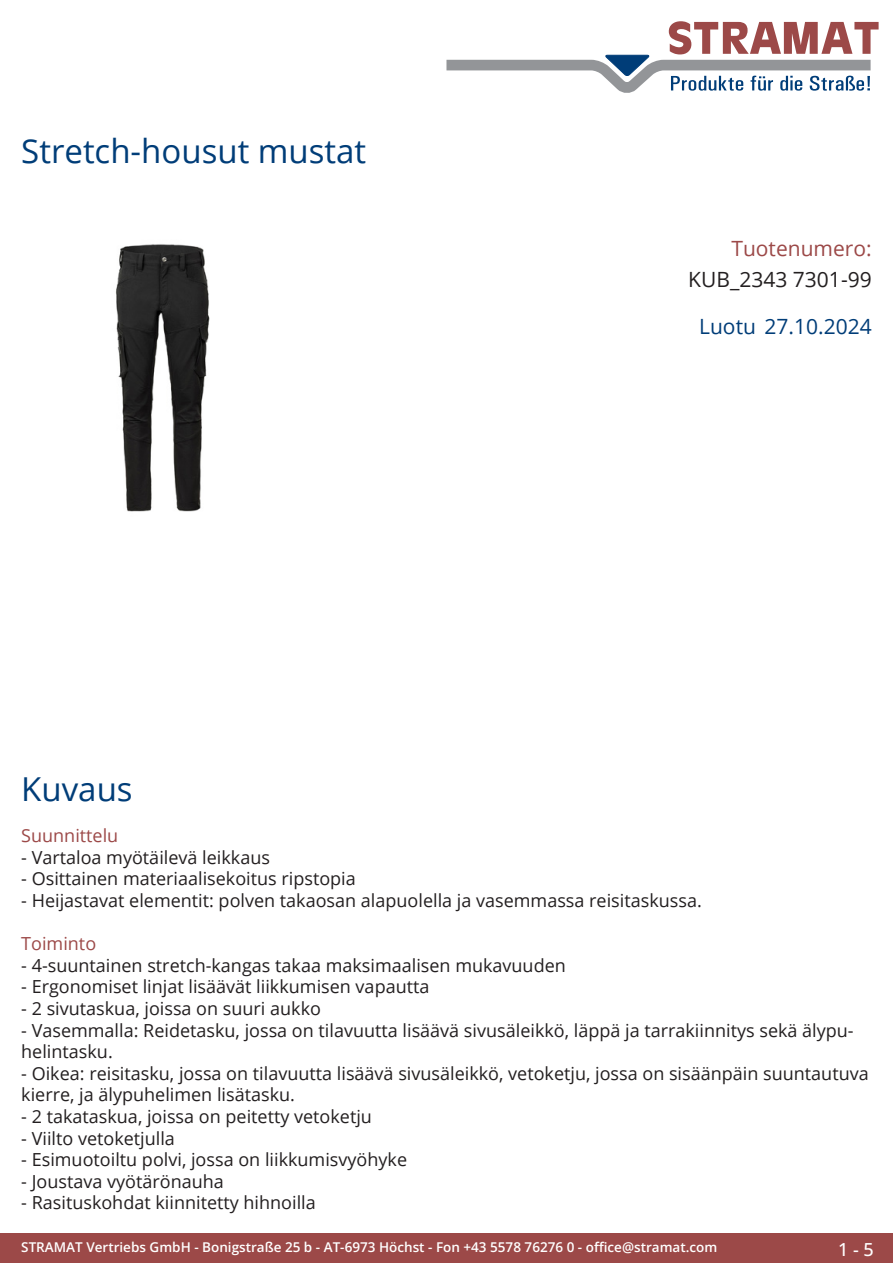
<style>
.page{position:relative;width:893px;height:1263px;background:#fff}
.page>*{position:absolute;margin:0;border:0;box-sizing:border-box;transform-origin:0 0}
.Produkttitel{font:33px "Open Sans";color:#003d78}
.TechDaten_Inhalt{font:21px "Open Sans";color:#231f20}
.Erstellungsdatum{font:21px "Open Sans";color:#003d78}
.TechDaten_Überschrif{font:21px "Open Sans";color:#9c4948}
.Beschreibung_Text{font:18px/21.6px "Open Sans";color:#231f20}
.Beschreibung_Text-2{font:18px "Open Sans";color:#9c4948}
.t1{font:500 18px "Open Sans";color:#fff}
.t2{font:600 13.5px "Open Sans";color:#fff}
</style>
<div class="page">
<div style="left:0;top:1233px;width:893px;height:30px;background:#9c4948"></div>
<svg style="left:446px;top:21px;width:433px;height:72px"></svg>
<img style="left:115px;top:244px;width:95px;height:268px">
<p class="Produkttitel" style="left:21px;top:128px;width:347px">Stretch-housut mustat</p>
<p class="TechDaten_Überschrif" style="left:731px;top:234px;width:142px">Tuotenumero:</p>
<p class="TechDaten_Inhalt" style="left:688px;top:265px;width:185px">KUB_2343 7301-99</p>
<p class="Erstellungsdatum" style="left:699px;top:312px;width:174px">Luotu 27.10.2024</p>
<p class="Produkttitel" style="left:21px;top:766px;width:113px">Kuvaus</p>
<p class="Beschreibung_Text-2" style="left:21px;top:823px;width:99px">Suunnittelu</p>
<p class="Beschreibung_Text" style="left:21px;top:846px;width:250px">- Vartaloa myötäilevä leikkaus</p>
<p class="Beschreibung_Text" style="left:21px;top:867px;width:336px">- Osittainen materiaalisekoitus ripstopia</p>
<p class="Beschreibung_Text" style="left:21px;top:889px;width:682px">- Heijastavat elementit: polven takaosan alapuolella ja vasemmassa reisitaskussa.</p>
<p class="Beschreibung_Text-2" style="left:21px;top:931px;width:76px">Toiminto</p>
<p class="Beschreibung_Text" style="left:21px;top:954px;width:546px">- 4-suuntainen stretch-kangas takaa maksimaalisen mukavuuden</p>
<p class="Beschreibung_Text" style="left:21px;top:975px;width:410px">- Ergonomiset linjat lisäävät liikkumisen vapautta</p>
<p class="Beschreibung_Text" style="left:21px;top:997px;width:301px">- 2 sivutaskua, joissa on suuri aukko</p>
<p class="Beschreibung_Text" style="left:21px;top:1019px;width:832px">- Vasemmalla: Reidetasku, jossa on tilavuutta lisäävä sivusäleikkö, läppä ja tarrakiinnitys sekä älypu&shy;helintasku.</p>
<p class="Beschreibung_Text" style="left:21px;top:1062px;width:849px">- Oikea: reisitasku, jossa on tilavuutta lisäävä sivusäleikkö, vetoketju, jossa on sisäänpäin suuntautuva kierre, ja älypuhelimen lisätasku.</p>
<p class="Beschreibung_Text" style="left:21px;top:1105px;width:352px">- 2 takataskua, joissa on peitetty vetoketju</p>
<p class="Beschreibung_Text" style="left:21px;top:1127px;width:155px">- Viilto vetoketjulla</p>
<p class="Beschreibung_Text" style="left:21px;top:1148px;width:387px">- Esimuotoiltu polvi, jossa on liikkumisvyöhyke</p>
<p class="Beschreibung_Text" style="left:21px;top:1170px;width:204px">- Joustava vyötärönauha</p>
<p class="Beschreibung_Text" style="left:21px;top:1191px;width:296px">- Rasituskohdat kiinnitetty hihnoilla</p>
<p class="t2" style="left:21px;top:1238px;width:698px">STRAMAT Vertriebs GmbH - Bonigstraße 25 b - AT-6973 Höchst - Fon +43 5578 76276 0 - office@stramat.com</p>
<p class="t1" style="left:838px;top:1237px;width:37px">1 - 5</p>
</div>
